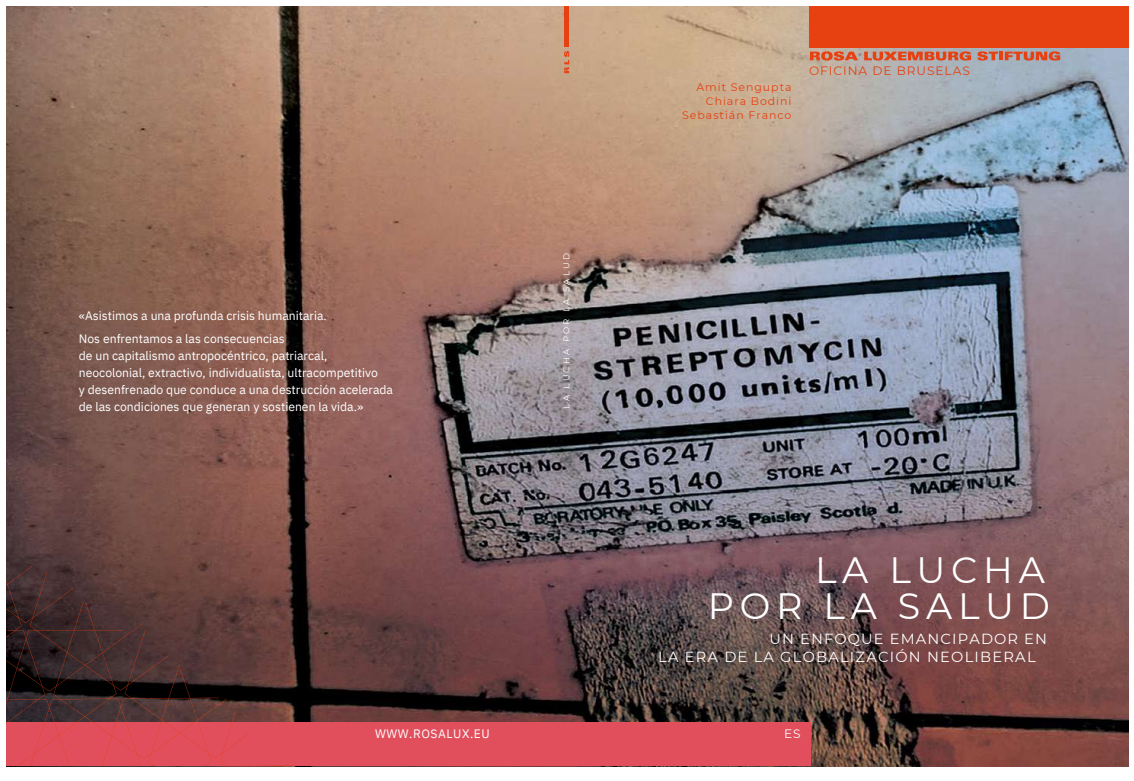
<style>
.page{position:relative;width:1134px;height:781px;background:#fff}
.page>*{position:absolute;margin:0;border:0;box-sizing:border-box;transform-origin:0 0}
.t1{font:36.5px/36.5px "Montserrat";letter-spacing:.155em;color:#fff;text-align:right}
.t2{font:14.62px/18.2px "Montserrat";letter-spacing:.085em;color:#fff}
.t3{font:12.12px/17px "IBM Plex Sans";color:#fff}
.t4{font:12.12px "Montserrat";letter-spacing:.08em;color:#e74011}
.t5{font:12.12px "IBM Plex Sans";letter-spacing:.045em;color:#fff}
.t6{font:12.12px "Montserrat";color:#fff}
.t7{font:11px/13.8px "Montserrat";letter-spacing:.085em;color:#e74011;text-align:right}
.t8{font:8.5px "Montserrat";letter-spacing:.255em;color:#fff}
</style>
<div class="page">
<img style="left:6px;top:6px;width:1122px;height:759px">
<svg style="left:564px;top:51px;width:5px;height:22px"></svg>
<div style="left:564px;top:6px;width:5px;height:40px;background:#e74011"></div>
<div style="left:6px;top:721px;width:804px;height:44px;background:#e14f5d"></div>
<svg style="left:6px;top:566px;width:288px;height:199px"></svg>
<svg style="left:810px;top:51px;width:48px;height:9px"></svg>
<svg style="left:864px;top:51px;width:107px;height:9px"></svg>
<svg style="left:977px;top:51px;width:83px;height:9px"></svg>
<div style="left:809px;top:6px;width:319px;height:42px;background:#e74011"></div>
<p class="t3" style="left:79px;top:303px;width:250px;line-height:23.8px">«Asistimos a una profunda crisis humanitaria.<br>Nos enfrentamos a las consecuencias</p>
<p class="t3" style="left:79px;top:346px;width:316px">de un capitalismo antropocéntrico, patriarcal, neocolonial, extractivo, individualista, ultracompetitivo<br>y desenfrenado que conduce a una destrucción acelerada de las condiciones que generan y sostienen la vida.»</p>
<p class="t8" style="left:561px;top:408px;width:157px;rotate:-90deg">LA LUCHA POR LA SALUD</p>
<p class="t5" style="left:375px;top:724px;width:116px">WWW.ROSALUX.EU</p>
<p class="t7" style="left:682px;top:81px;width:111px">Amit Sengupta<br>Chiara Bodini<br>Sebastián Franco</p>
<p class="t4" style="left:809px;top:63px;width:162px">OFICINA DE BRUSELAS</p>
<h1 class="t1" style="left:707px;top:551px;width:344px">LA LUCHA<br>POR LA SALUD</h1>
<p class="t2" style="left:658px;top:629px;width:390px;text-indent:111px">UN ENFOQUE EMANCIPADOR EN<br>LA ERA DE LA GLOBALIZACIÓN NEOLIBERAL</p>
<p class="t6" style="left:784px;top:725px;width:18px">ES</p>
</div>
